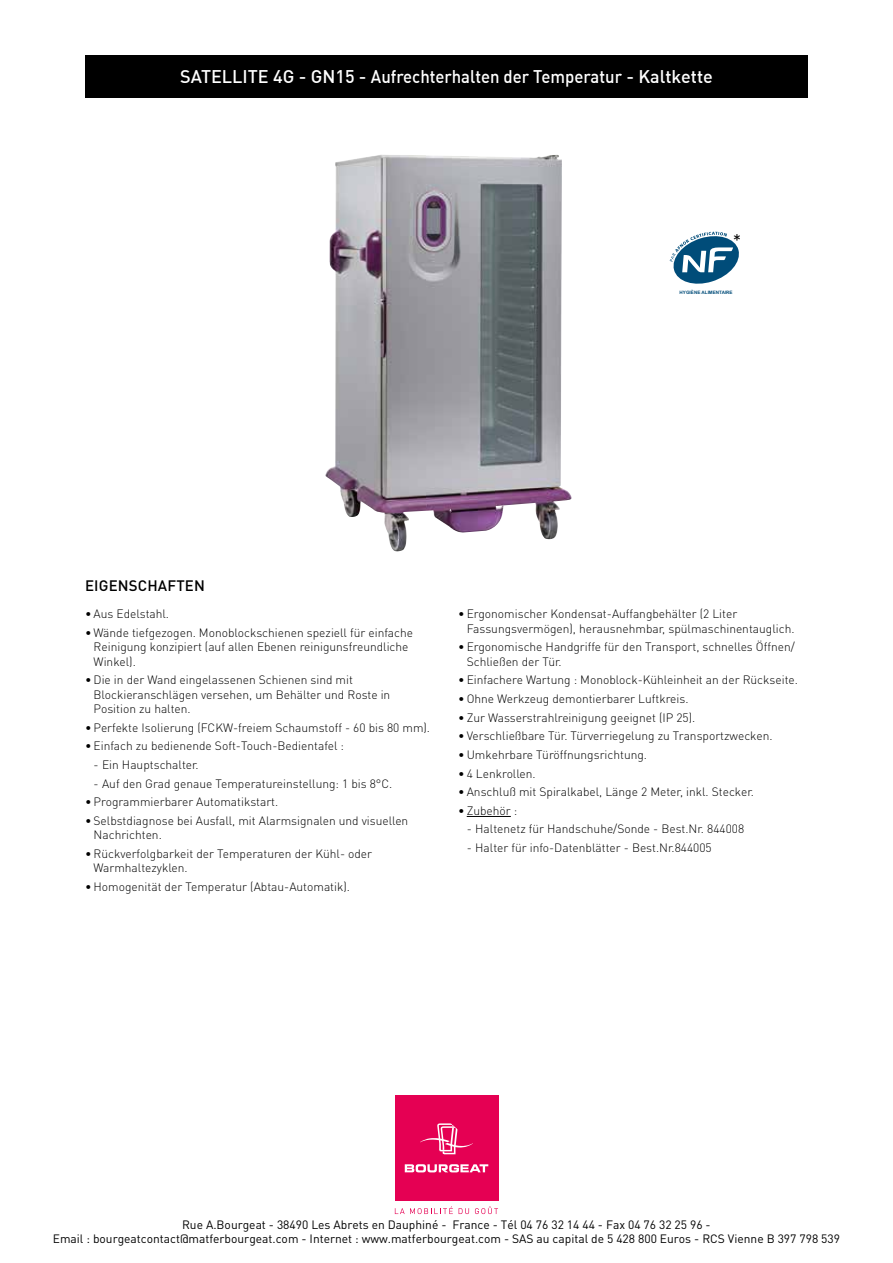
<style>
.page{position:relative;width:893px;height:1263px;background:#fff}
.page>*{position:absolute;margin:0;border:0;box-sizing:border-box;transform-origin:0 0}
.t1{font:500 18px "DIN";color:#fff}
.t2{font:18px "DIN";color:#000}
.t3{font:500 15px "DIN Pro";letter-spacing:.01em;color:#000}
.t4{font:300 12px/14.4px "DIN Pro";color:#000}
.t5{font:12px/14.4px "DIN";color:#000;text-align:center}
.t6{font:700 4.65px "Arial";color:#004c79}
</style>
<div class="page">
<div style="left:85px;top:55px;width:723px;height:43px;background:#000"></div>
<div style="left:395px;top:1095px;width:103px;height:106px;background:#e50053"></div>
<svg style="left:405px;top:1164px;width:83px;height:8px"></svg>
<svg style="left:420px;top:1123px;width:53px;height:32px"></svg>
<svg style="left:395px;top:1206px;width:58px;height:8px"></svg>
<svg style="left:459px;top:1208px;width:10px;height:6px"></svg>
<svg style="left:475px;top:1206px;width:23px;height:8px"></svg>
<svg style="left:670px;top:232px;width:69px;height:52px"></svg>
<img style="left:325px;top:155px;width:247px;height:396px">
<hr style="left:467px;top:816px;width:44px;height:1px;background:#000">
<h1 class="t1" style="left:180px;top:65px;width:534px">SATELLITE 4G - GN15 - Aufrechterhalten der Temperatur - Kaltkette</h1>
<h1 class="t2" style="left:733px;top:229px;width:10px">*</h1>
<p class="t6" style="left:680px;top:290px;width:55px">HYGIÈNE ALIMENTAIRE</p>
<p class="t3" style="left:85px;top:576px;width:121px">EIGENSCHAFTEN</p>
<p class="t4" style="left:85px;top:606px;width:86px">• Aus Edelstahl.</p>
<p class="t4" style="left:94px;top:625px;width:321px;text-indent:-9px">• Wände tiefgezogen. Monoblockschienen speziell für einfache<br>Reinigung konzipiert (auf allen Ebenen reinigunsfreundliche<br>Winkel).</p>
<p class="t4" style="left:94px;top:672px;width:298px;text-indent:-9px">• Die in der Wand eingelassenen Schienen sind mit<br>Blockieranschlägen versehen, um Behälter und Roste in<br>Position zu halten.</p>
<p class="t4" style="left:85px;top:720px;width:347px">• Perfekte Isolierung (FCKW-freiem Schaumstoff - 60 bis 80 mm).</p>
<p class="t4" style="left:85px;top:738px;width:260px">• Einfach zu bedienende Soft-Touch-Bedientafel :</p>
<p class="t4" style="left:94px;top:757px;width:107px">- Ein Hauptschalter.</p>
<p class="t4" style="left:94px;top:776px;width:300px">- Auf den Grad genaue Temperatureinstellung: 1 bis 8°C.</p>
<p class="t4" style="left:85px;top:794px;width:195px">• Programmierbarer Automatikstart.</p>
<p class="t4" style="left:94px;top:813px;width:316px;text-indent:-9px">• Selbstdiagnose bei Ausfall, mit Alarmsignalen und visuellen<br>Nachrichten.</p>
<p class="t4" style="left:94px;top:846px;width:280px;text-indent:-9px">• Rückverfolgbarkeit der Temperaturen der Kühl- oder<br>Warmhaltezyklen.</p>
<p class="t4" style="left:85px;top:879px;width:266px">• Homogenität der Temperatur (Abtau-Automatik).</p>
<p class="t4" style="left:467px;top:606px;width:329px;text-indent:-9px">• Ergonomischer Kondensat-Auffangbehälter (2 Liter<br>Fassungsvermögen), herausnehmbar, spülmaschinentauglich.</p>
<p class="t4" style="left:467px;top:639px;width:330px;text-indent:-9px">• Ergonomische Handgriffe für den Transport, schnelles Öffnen/<br>Schließen der Tür.</p>
<p class="t4" style="left:458px;top:672px;width:341px">• Einfachere Wartung : Monoblock-Kühleinheit an der Rückseite.</p>
<p class="t4" style="left:458px;top:691px;width:232px">• Ohne Werkzeug demontierbarer Luftkreis.</p>
<p class="t4" style="left:458px;top:709px;width:239px">• Zur Wasserstrahlreinigung geeignet (IP 25).</p>
<p class="t4" style="left:458px;top:728px;width:316px">• Verschließbare Tür. Türverriegelung zu Transportzwecken.</p>
<p class="t4" style="left:458px;top:747px;width:190px">• Umkehrbare Türöffnungsrichtung.</p>
<p class="t4" style="left:458px;top:765px;width:79px">• 4 Lenkrollen.</p>
<p class="t4" style="left:458px;top:784px;width:297px">• Anschluß mit Spiralkabel, Länge 2 Meter, inkl. Stecker.</p>
<p class="t4" style="left:458px;top:803px;width:61px">• Zubehör :</p>
<p class="t4" style="left:467px;top:821px;width:279px">- Haltenetz für Handschuhe/Sonde - Best.Nr. 844008</p>
<p class="t4" style="left:467px;top:840px;width:246px">- Halter für info-Datenblätter - Best.Nr.844005</p>
<p class="t5" style="left:53px;top:1217px;width:789px">Rue A.Bourgeat - 38490 Les Abrets en Dauphiné - France - Tél 04 76 32 14 44 - Fax 04 76 32 25 96 -<br>Email : bourgeatcontact@matferbourgeat.com - Internet : www.matferbourgeat.com - SAS au capital de 5 428 800 Euros - RCS Vienne B 397 798 539</p>
</div>
